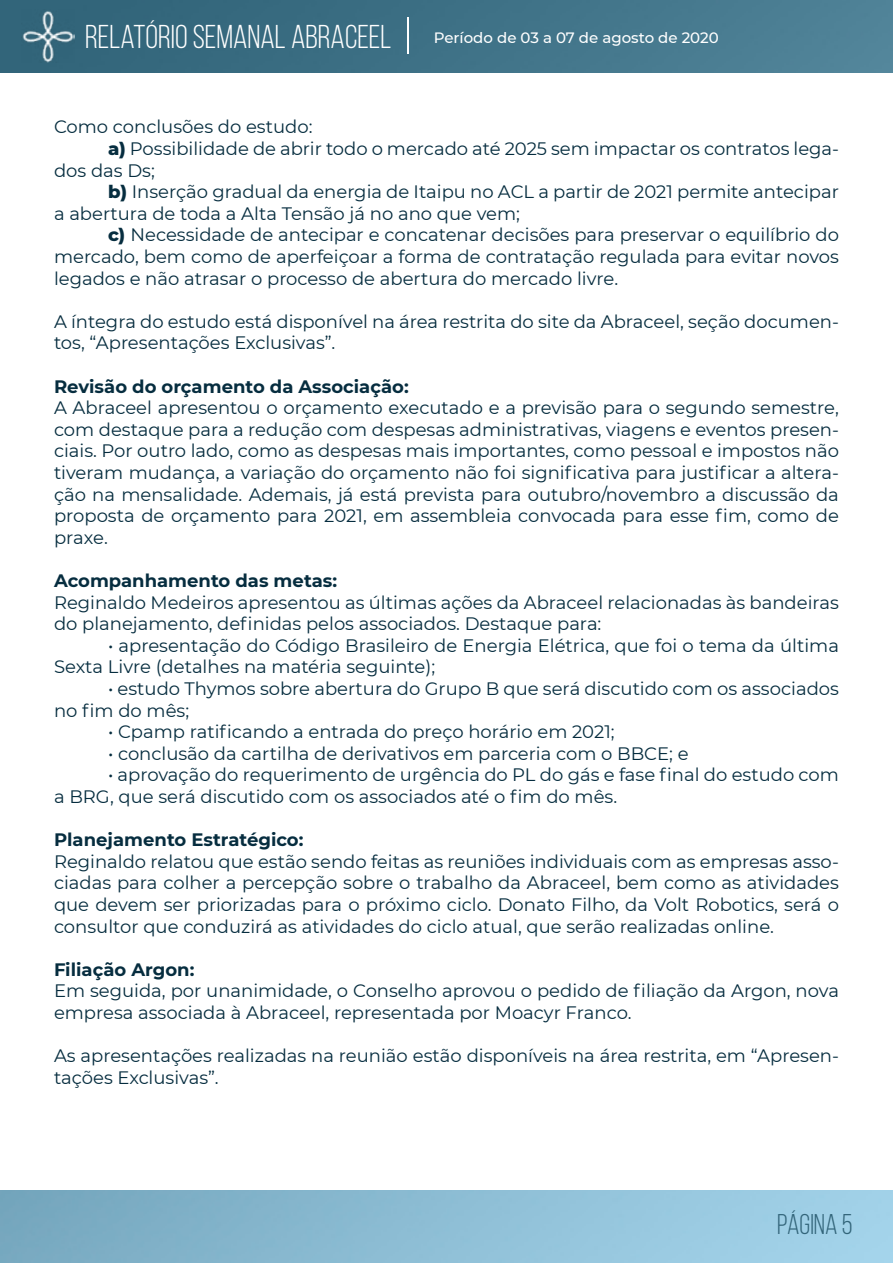
<style>
.page{position:relative;width:893px;height:1263px;background:#fff}
.page>*{position:absolute;margin:0;border:0;box-sizing:border-box;transform-origin:0 0}
.t1{font:33px "Bebas Neue";color:#fff}
.t2{font:28.5px "Bebas Neue";color:#326479}
.t3{font:18px/21.6px "Montserrat";color:#062d3f}
.t4{font:700 18px "Montserrat";color:#062d3f}
.t5{font:500 15px "Montserrat";color:#fff}
.s1{font-weight:800}
</style>
<div class="page">
<img style="left:0;top:0;width:893px;height:72px">
<img style="left:21px;top:10px;width:53px;height:52px">
<hr style="left:407px;top:17px;width:2px;height:37px;background:#fff">
<h1 class="t1" style="left:85px;top:19px;width:308px">RELATÓRIO SEMANAL ABRACEEL</h1>
<p class="t5" style="left:434px;top:27px;width:287px">Período de 03 a 07 de agosto de 2020</p>
<p class="t3" style="left:54px;top:115px;width:260px">Como conclusões do estudo:</p>
<p class="t3" style="left:108px;top:137px;width:732px"><span class="s1">a)</span> Possibilidade de abrir todo o mercado até 2025 sem impactar os contratos lega-</p>
<p class="t3" style="left:54px;top:159px;width:102px">dos das Ds;</p>
<p class="t3" style="left:108px;top:180px;width:732px"><span class="s1">b)</span> Inserção gradual da energia de Itaipu no ACL a partir de 2021 permite antecipar</p>
<p class="t3" style="left:54px;top:202px;width:468px">a abertura de toda a Alta Tensão já no ano que vem;</p>
<p class="t3" style="left:108px;top:223px;width:732px"><span class="s1">c)</span> Necessidade de antecipar e concatenar decisões para preservar o equilíbrio do</p>
<p class="t3" style="left:54px;top:245px;width:786px">mercado, bem como de aperfeiçoar a forma de contratação regulada para evitar novos</p>
<p class="t3" style="left:54px;top:267px;width:566px">legados e não atrasar o processo de abertura do mercado livre.</p>
<p class="t3" style="left:54px;top:310px;width:786px">A íntegra do estudo está disponível na área restrita do site da Abraceel, seção documen&shy;tos, “Apresentações Exclusivas”.</p>
<p class="t4" style="left:54px;top:373px;width:356px">Revisão do orçamento da Associação:</p>
<p class="t3" style="left:54px;top:396px;width:786px;text-align:justify">A Abraceel apresentou o orçamento executado e a previsão para o segundo semestre, com destaque para a redução com despesas administrativas, viagens e eventos presen&shy;ciais. Por outro lado, como as despesas mais importantes, como pessoal e impostos não tiveram mudança, a variação do orçamento não foi significativa para justificar a altera&shy;ção na mensalidade. Ademais, já está prevista para outubro/novembro a discussão da proposta de orçamento para 2021, em assembleia convocada para esse fim, como de praxe.</p>
<p class="t4" style="left:54px;top:568px;width:285px">Acompanhamento das metas:</p>
<p class="t3" style="left:54px;top:591px;width:786px">Reginaldo Medeiros apresentou as últimas ações da Abraceel relacionadas às bandeiras do planejamento, definidas pelos associados. Destaque para:</p>
<p class="t3" style="left:54px;top:634px;width:786px;text-indent:54px">• apresentação do Código Brasileiro de Energia Elétrica, que foi o tema da última<br>Sexta Livre (detalhes na matéria seguinte);</p>
<p class="t3" style="left:54px;top:677px;width:786px;text-indent:54px">• estudo Thymos sobre abertura do Grupo B que será discutido com os associados no fim do mês;</p>
<p class="t3" style="left:108px;top:720px;width:508px">• Cpamp ratificando a entrada do preço horário em 2021;</p>
<p class="t3" style="left:108px;top:742px;width:582px">• conclusão da cartilha de derivativos em parceria com o BBCE; e</p>
<p class="t3" style="left:54px;top:763px;width:786px;text-indent:54px">• aprovação do requerimento de urgência do PL do gás e fase final do estudo com a BRG, que será discutido com os associados até o fim do mês.</p>
<p class="t4" style="left:54px;top:827px;width:251px">Planejamento Estratégico:</p>
<p class="t3" style="left:54px;top:850px;width:786px;text-align:justify">Reginaldo relatou que estão sendo feitas as reuniões individuais com as empresas asso&shy;ciadas para colher a percepção sobre o trabalho da Abraceel, bem como as atividades que devem ser priorizadas para o próximo ciclo. Donato Filho, da Volt Robotics, será o consultor que conduzirá as atividades do ciclo atual, que serão realizadas online.</p>
<p class="t4" style="left:54px;top:956px;width:142px">Filiação Argon:</p>
<p class="t3" style="left:54px;top:979px;width:786px">Em seguida, por unanimidade, o Conselho aprovou o pedido de filiação da Argon, nova empresa associada à Abraceel, representada por Moacyr Franco.</p>
<p class="t3" style="left:54px;top:1044px;width:786px">As apresentações realizadas na reunião estão disponíveis na área restrita, em “Apresen&shy;tações Exclusivas”.</p>
<h2 class="t2" style="left:777px;top:1208px;width:77px">PÁGINA 5</h2>
</div>
